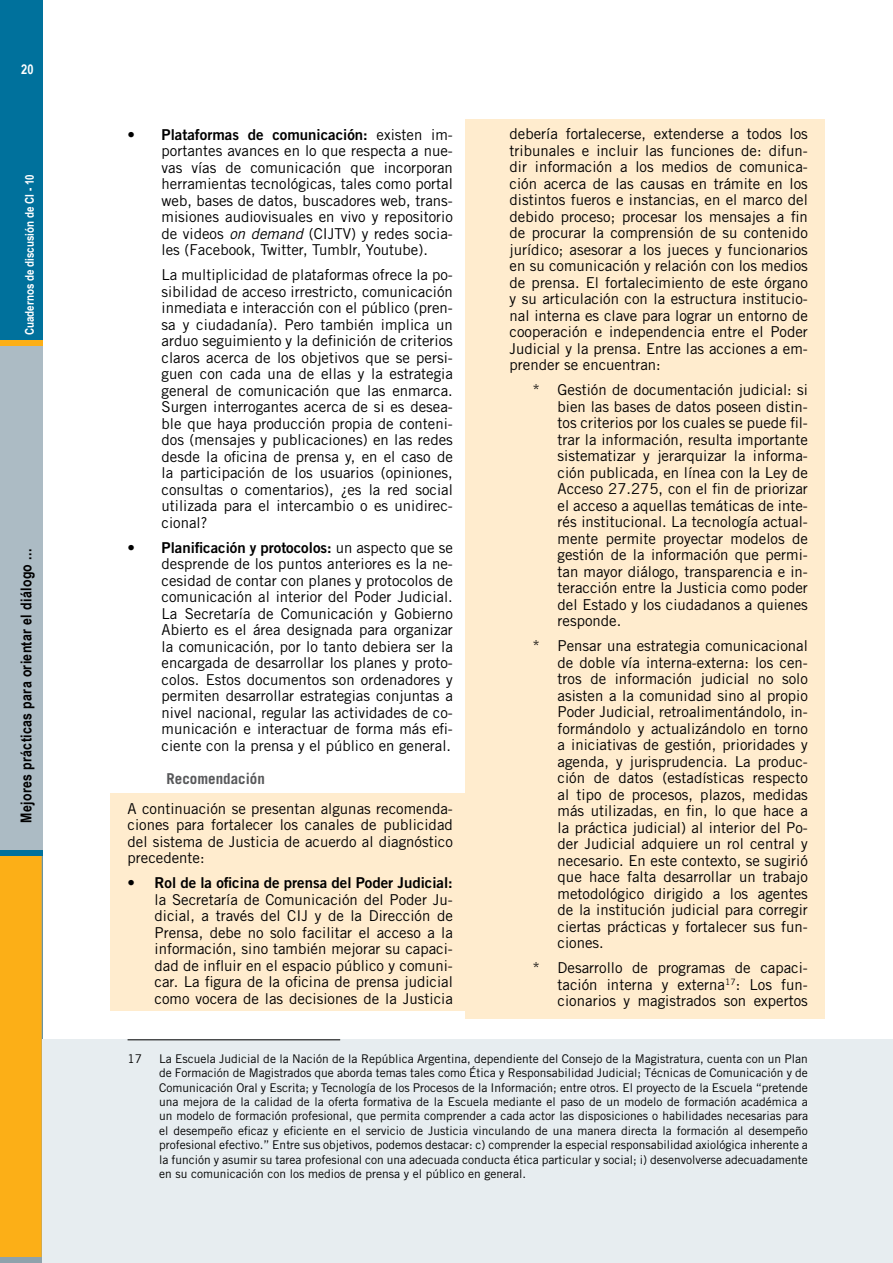
<style>
.page{position:relative;width:893px;height:1263px;background:#fff}
.page>*{position:absolute;margin:0;border:0;box-sizing:border-box;transform-origin:0 0}
.t1{font:15px/16.5px "Trade Gothic";color:#000;text-align:justify}
.t2{font:15px "Trade Gothic Bold Two";color:#000}
.t3{font:700 15px "Arial Narrow";letter-spacing:.025em;color:#000}
.t4{font:700 15px "Trade Gothic";color:#58595b}
.t5{font:700 13.5px "Arial Narrow";color:#fff}
.t6{font:12px/14.4px "Trade Gothic";color:#000;text-align:justify}
.t7{font:700 12px "Arial Narrow";color:#fff}
.s1{font-family:"Trade Gothic"}
.s2{font-style:italic}
</style>
<div class="page">
<div style="left:0;top:0;width:43px;height:1263px;background:#00719c"></div>
<div style="left:0;top:340px;width:43px;height:510px;background:#acbbc4"></div>
<div style="left:0;top:856px;width:43px;height:401px;background:#fcaf17"></div>
<div style="left:0;top:340px;width:43px;height:6px;background:#fcaf17"></div>
<div style="left:0;top:1257px;width:43px;height:6px;background:#8ea2ac"></div>
<div style="left:43px;top:1040px;width:850px;height:223px;background:#e7edf0"></div>
<div style="left:111px;top:793px;width:359px;height:78px;background:#ffecce"></div>
<div style="left:111px;top:867px;width:359px;height:144px;background:#ffecce"></div>
<hr style="left:128px;top:1039px;width:212px;height:1px;background:#000">
<div style="left:466px;top:119px;width:359px;height:259px;background:#ffecce"></div>
<div style="left:466px;top:375px;width:359px;height:263px;background:#ffecce"></div>
<div style="left:466px;top:631px;width:359px;height:329px;background:#ffecce"></div>
<div style="left:466px;top:953px;width:359px;height:65px;background:#ffecce"></div>
<p class="t5" style="left:21px;top:59px;width:14px">20</p>
<p class="t7" style="left:21px;top:335px;width:162px;rotate:-90deg">Cuadernos de discusión de CI - 10</p>
<p class="t3" style="left:15px;top:823px;width:275px;rotate:-90deg">Mejores prácticas para orientar el diálogo ...</p>
<p class="t2" style="left:128px;top:125px;width:327px">• Plataformas de comunicación: <span class="s1">existen im-</span></p>
<p class="t1" style="left:162px;top:142px;width:293px">portantes avances en lo que respecta a nue&shy;vas vías de comunicación que incorporan herramientas tecnológicas, tales como portal web, bases de datos, buscadores web, trans&shy;misiones audiovisuales en vivo y repositorio de videos <span class="s2">on demand</span> (CIJTV) y redes socia&shy;les (Facebook, Twitter, Tumblr, Youtube).</p>
<p class="t1" style="left:162px;top:266px;width:293px">La multiplicidad de plataformas ofrece la po&shy;sibilidad de acceso irrestricto, comunicación inmediata e interacción con el público (pren&shy;sa y ciudadanía). Pero también implica un arduo seguimiento y la definición de criterios claros acerca de los objetivos que se persi&shy;guen con cada una de ellas y la estrategia general de comunicación que las enmarca.<br>Surgen interrogantes acerca de si es desea&shy;ble que haya producción propia de conteni&shy;dos (mensajes y publicaciones) en las redes desde la oficina de prensa y, en el caso de la participación de los usuarios (opiniones, consultas o comentarios), ¿es la red social utilizada para el intercambio o es unidirec&shy;cional?</p>
<p class="t2" style="left:128px;top:538px;width:327px">• Planificación y protocolos: <span class="s1">un aspecto que se</span></p>
<p class="t1" style="left:162px;top:555px;width:293px">desprende de los puntos anteriores es la ne&shy;cesidad de contar con planes y protocolos de comunicación al interior del Poder Judicial.<br>La Secretaría de Comunicación y Gobierno Abierto es el área designada para organizar la comunicación, por lo tanto debiera ser la encargada de desarrollar los planes y proto&shy;colos. Estos documentos son ordenadores y permiten desarrollar estrategias conjuntas a nivel nacional, regular las actividades de co&shy;municación e interactuar de forma más efi&shy;ciente con la prensa y el público en general.</p>
<p class="t4" style="left:167px;top:770px;width:100px">Recomendación</p>
<p class="t1" style="left:128px;top:800px;width:327px">A continuación se presentan algunas recomenda&shy;ciones para fortalecer los canales de publicidad del sistema de Justicia de acuerdo al diagnóstico precedente:</p>
<p class="t2" style="left:128px;top:873px;width:327px">• Rol de la oficina de prensa del Poder Judicial:</p>
<p class="t1" style="left:155px;top:891px;width:300px">la Secretaría de Comunicación del Poder Ju&shy;dicial, a través del CIJ y de la Dirección de Prensa, debe no solo facilitar el acceso a la información, sino también mejorar su capaci&shy;dad de influir en el espacio público y comuni&shy;car. La figura de la oficina de prensa judicial como vocera de las decisiones de la Justicia</p>
<p class="t1" style="left:510px;top:125px;width:300px">debería fortalecerse, extenderse a todos los tribunales e incluir las funciones de: difun&shy;dir información a los medios de comunica&shy;ción acerca de las causas en trámite en los distintos fueros e instancias, en el marco del debido proceso; procesar los mensajes a fin de procurar la comprensión de su contenido jurídico; asesorar a los jueces y funcionarios en su comunicación y relación con los medios de prensa. El fortalecimiento de este órgano y su articulación con la estructura institucio&shy;nal interna es clave para lograr un entorno de cooperación e independencia entre el Poder Judicial y la prensa. Entre las acciones a em&shy;prender se encuentran:</p>
<p class="t1" style="left:558px;top:381px;width:252px;text-indent:-25px">* Gestión de documentación judicial: si bien las bases de datos poseen distin&shy;tos criterios por los cuales se puede fil&shy;trar la información, resulta importante sistematizar y jerarquizar la informa&shy;ción publicada, en línea con la Ley de Acceso 27.275, con el fin de priorizar el acceso a aquellas temáticas de inte&shy;rés institucional. La tecnología actual&shy;mente permite proyectar modelos de gestión de la información que permi&shy;tan mayor diálogo, transparencia e in&shy;teracción entre la Justicia como poder del Estado y los ciudadanos a quienes responde.</p>
<p class="t1" style="left:558px;top:637px;width:252px;text-indent:-25px">* Pensar una estrategia comunicacional de doble vía interna-externa: los cen&shy;tros de información judicial no solo asisten a la comunidad sino al propio Poder Judicial, retroalimentándolo, in&shy;formándolo y actualizándolo en torno a iniciativas de gestión, prioridades y agenda, y jurisprudencia. La produc&shy;ción de datos (estadísticas respecto al tipo de procesos, plazos, medidas más utilizadas, en fin, lo que hace a la práctica judicial) al interior del Po&shy;der Judicial adquiere un rol central y necesario. En este contexto, se sugirió que hace falta desarrollar un trabajo metodológico dirigido a los agentes de la institución judicial para corregir ciertas prácticas y fortalecer sus fun&shy;ciones.</p>
<p class="t1" style="left:558px;top:959px;width:252px;text-indent:-25px">* Desarrollo de programas de capaci&shy;tación interna y externa<sup>17</sup>: Los fun&shy;cionarios y magistrados son expertos</p>
<p class="t6" style="left:128px;top:1051px;width:16px">17</p>
<p class="t6" style="left:159px;top:1051px;width:650px">La Escuela Judicial de la Nación de la República Argentina, dependiente del Consejo de la Magistratura, cuenta con un Plan de Formación de Magistrados que aborda temas tales como Ética y Responsabilidad Judicial; Técnicas de Comunicación y de Comunicación Oral y Escrita; y Tecnología de los Procesos de la Información; entre otros. El proyecto de la Escuela “pretende una mejora de la calidad de la oferta formativa de la Escuela mediante el paso de un modelo de formación académica a un modelo de formación profesional, que permita comprender a cada actor las disposiciones o habilidades necesarias para el desempeño eficaz y eficiente en el servicio de Justicia vinculando de una manera directa la formación al desempeño profesional efectivo.” Entre sus objetivos, podemos destacar: c) comprender la especial responsabilidad axiológica inherente a la función y asumir su tarea profesional con una adecuada conducta ética particular y social; i) desenvolverse adecuadamente en su comunicación con los medios de prensa y el público en general.</p>
</div>
